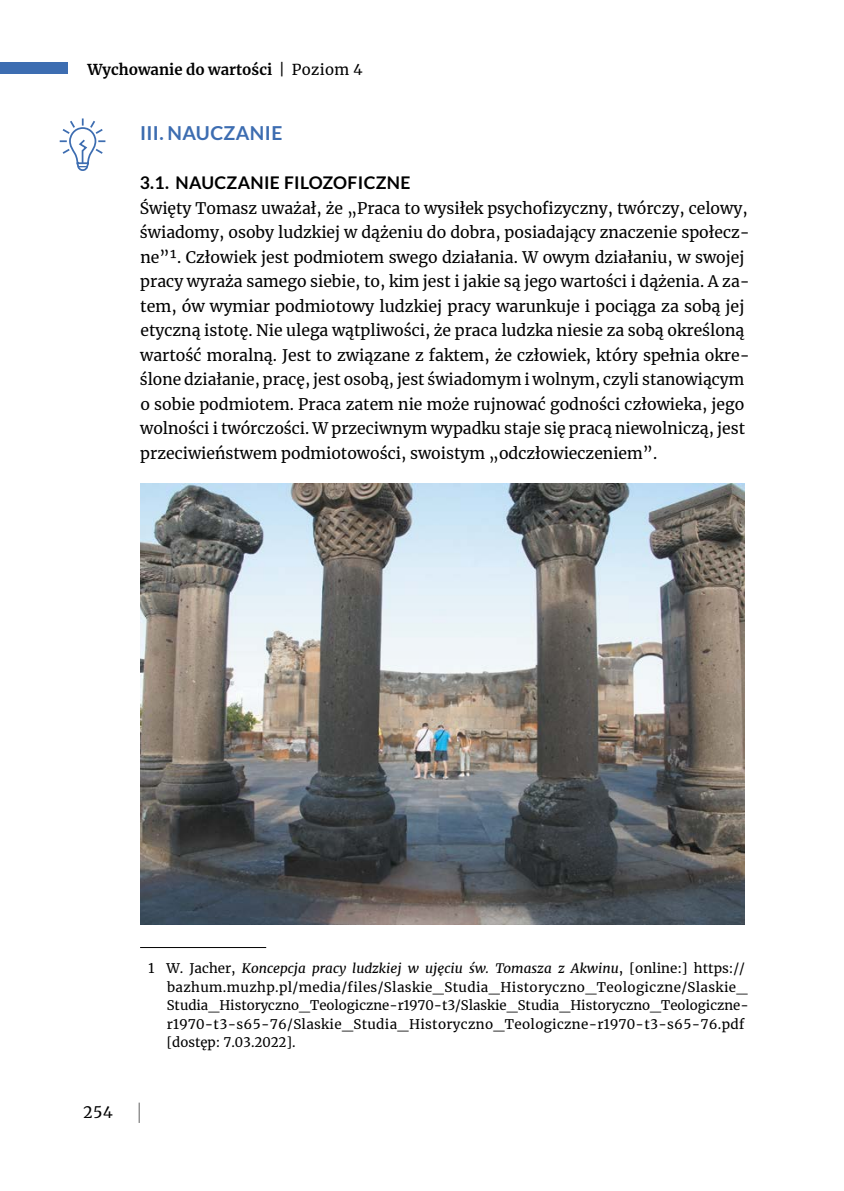
<style>
.page{position:relative;width:844px;height:1191px;background:#fff}
.page>*{position:absolute;margin:0;border:0;box-sizing:border-box;transform-origin:0 0}
.t1{font:700 19.25px "Lato";letter-spacing:.02em;color:#3d6db1}
.t2{font:700 17.5px "Lato";letter-spacing:.02em;color:#000}
.t3{font:15.75px/24.5px "Merriweather";color:#000}
.t4{font:700 14.88px "Merriweather";color:#000}
.t5{font:13.12px/18.4px "Merriweather";letter-spacing:.025em;color:#000}
.s1{font-weight:400}
.s2{font-style:italic}
</style>
<div class="page">
<div style="left:0;top:62px;width:68px;height:12px;background:#3d6db1"></div>
<hr style="left:138px;top:1102px;width:2px;height:21px;background:#878787">
<hr style="left:140px;top:947px;width:126px;height:1px;background:#000">
<svg style="left:59px;top:118px;width:47px;height:53px"></svg>
<img style="left:140px;top:483px;width:604px;height:441px">
<p class="t4" style="left:87px;top:59px;width:277px">Wychowanie do wartości <span class="s1">| Poziom 4</span></p>
<p class="t1" style="left:140px;top:122px;width:144px">III. NAUCZANIE</p>
<p class="t2" style="left:140px;top:173px;width:272px">3.1. NAUCZANIE FILOZOFICZNE</p>
<p class="t3" style="left:140px;top:195px;width:611px">Święty Tomasz uważał, że „Praca to wysiłek psychofizyczny, twórczy, celowy, świadomy, osoby ludzkiej w dążeniu do dobra, posiadający znaczenie społecz&shy;ne”1. Człowiek jest podmiotem swego działania. W owym działaniu, w swojej pracy wyraża samego siebie, to, kim jest i jakie są jego wartości i dążenia. A za&shy;tem, ów wymiar podmiotowy ludzkiej pracy warunkuje i pociąga za sobą jej etyczną istotę. Nie ulega wątpliwości, że praca ludzka niesie za sobą określoną wartość moralną. Jest to związane z faktem, że człowiek, który spełnia okre&shy;ślone działanie, pracę, jest osobą, jest świadomym i wolnym, czyli stanowiącym o sobie podmiotem. Praca zatem nie może rujnować godności człowieka, jego wolności i twórczości. W przeciwnym wypadku staje się pracą niewolniczą, jest przeciwieństwem podmiotowości, swoistym „odczłowieczeniem”.</p>
<p class="t3" style="left:83px;top:1100px;width:31px">254</p>
<p class="t5" style="left:167px;top:959px;width:583px;text-indent:-18px">1 W. Jacher, <span class="s2">Koncepcja pracy ludzkiej w ujęciu św. Tomasza z Akwinu</span>, [online:] https:// bazhum.muzhp.pl/media/files/Slaskie_Studia_Historyczno_Teologiczne/Slaskie_ Studia_Historyczno_Teologiczne-r1970-t3/Slaskie_Studia_Historyczno_Teologiczne&shy;r1970-t3-s65-76/Slaskie_Studia_Historyczno_Teologiczne-r1970-t3-s65-76.pdf [dostęp: 7.03.2022].</p>
</div>
